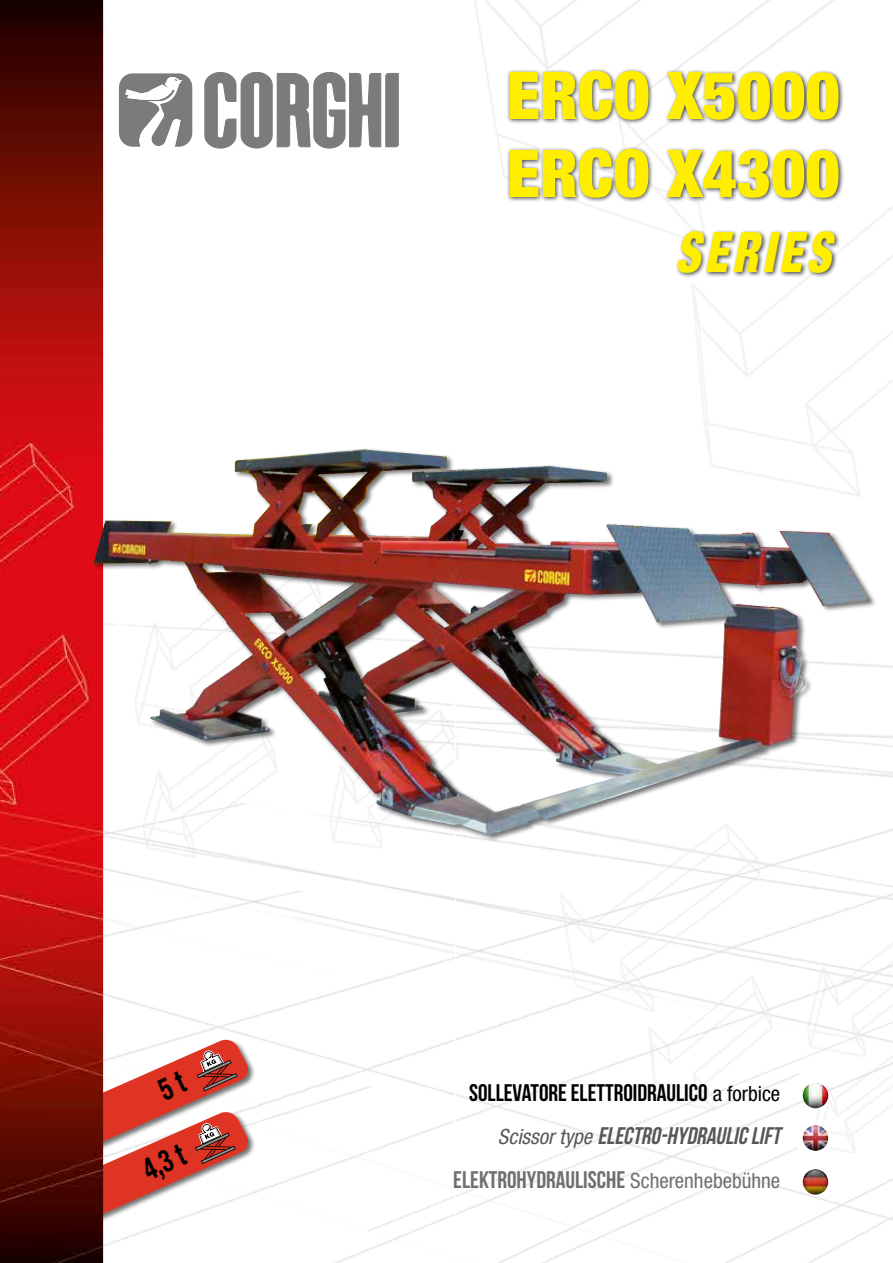
<style>
.page{position:relative;width:893px;height:1263px;background:#fff}
.page>*{position:absolute;margin:0;border:0;box-sizing:border-box;transform-origin:0 0}
.t1{font:900 condensed 66px/78px "Helvetica Neue";color:#fe0}
.t2{font:italic 900 condensed 55.5px "Helvetica Neue";color:#fe0;scale:.82 1}
.t3{font:700 condensed 30.9px "Helvetica Neue LT Std";color:#000;scale:.8 1}
.t4{font:24px/43.5px "Bebas Neue";color:#000;text-align:right}
.s1{font-family:"Helvetica Neue LT Std";font-stretch:condensed;font-size:21px}
.s2{font-family:"Helvetica Neue LT Std";font-style:italic;font-stretch:condensed;font-size:21px;color:#575756}
.s3{font-style:italic;color:#575756}
.s4{color:#706f6f}
.s5{font-family:"Helvetica Neue LT Std";font-stretch:condensed;font-size:21px;color:#706f6f}
</style>
<div class="page">
<img style="left:0;top:0;width:893px;height:1263px">
<div style="left:92px;top:448px;width:785px;height:394px;background:#000;opacity:.55"></div>
<img style="left:94px;top:449px;width:267px;height:163px">
<svg style="left:205px;top:72px;width:193px;height:76px"></svg>
<svg style="left:119px;top:73px;width:73px;height:74px"></svg>
<div style="left:507px;top:68px;width:338px;height:210px;background:#000;opacity:.75"></div>
<img style="left:802px;top:1083px;width:27px;height:25px">
<img style="left:802px;top:1125px;width:27px;height:26px">
<img style="left:802px;top:1169px;width:27px;height:26px">
<svg style="left:0;top:1038px;width:250px;height:225px"></svg>
<h1 class="t1" style="left:507px;top:53px;width:334px">ERCO X5000<br>ERCO X4300</h1>
<h2 class="t2" style="left:675px;top:207px;width:211px">SERIES</h2>
<p class="t3" style="left:137px;top:1154px;width:55px;rotate:-25deg">4,3 t</p>
<p class="t4" style="left:453px;top:1070px;width:334px">SOLLEVATORE ELETTROIDRAULICO <span class="s1">a forbice<br></span><span class="s2">S c iss o r typ e</span> <span class="s3">ELECTRO-HYDRAULICLIFT<br></span><span class="s4">ELEKTROHYDRAULISCHE</span> <span class="s5">Scherenhebebühne</span></p>
</div>
